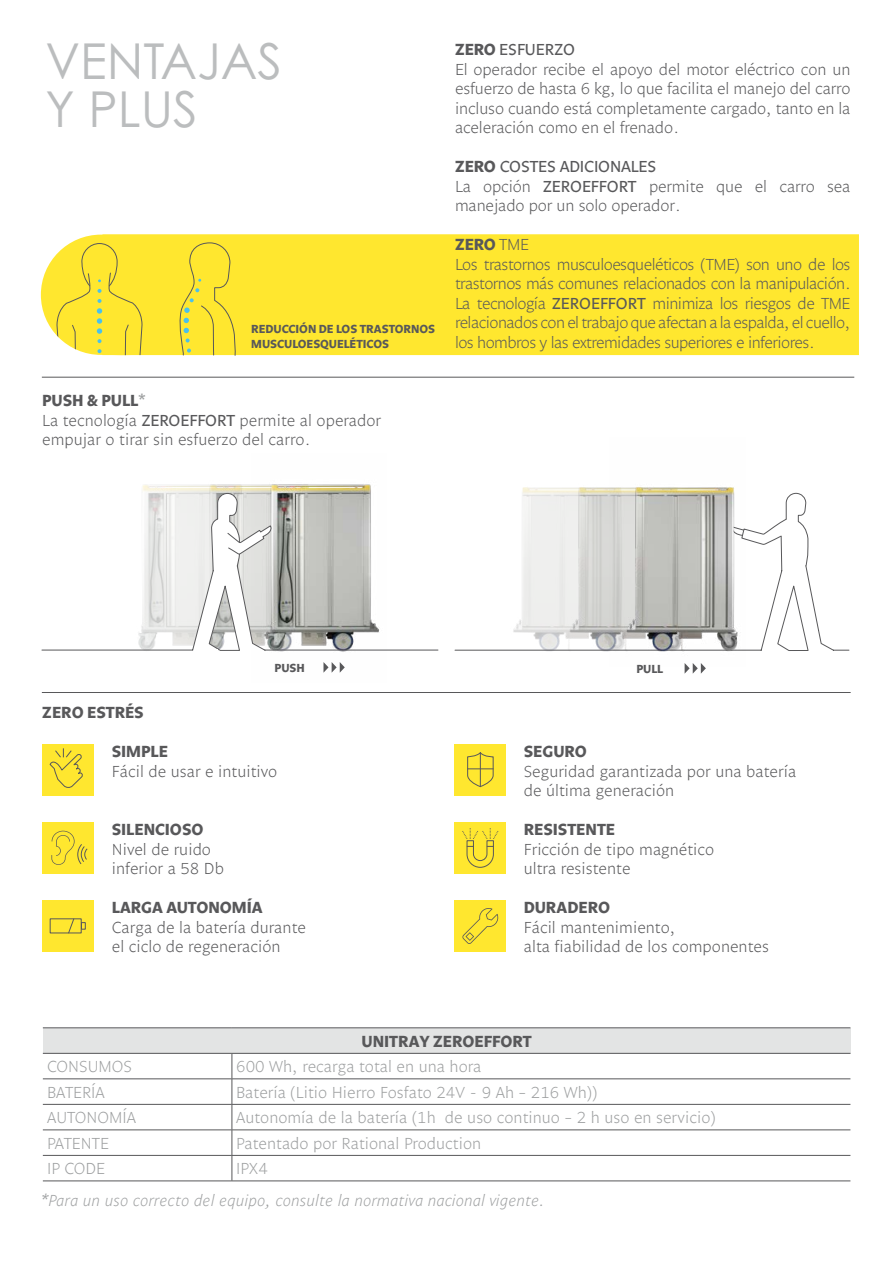
<style>
.page{position:relative;width:893px;height:1263px;background:#fff}
.page>*{position:absolute;margin:0;border:0;box-sizing:border-box;transform-origin:0 0}
.t1{font:49.5px/48px "Century Gothic Std";color:#bbbdbe}
.t2{font:300 16.5px/19.5px "Legato TF";letter-spacing:-.01em;color:#58585a}
.t3{font:300 16.5px/19.5px "Legato TF";letter-spacing:-.035em;color:#58585a}
.t4{font:300 16.5px "Legato TF";color:#9c9e9f}
.t5{font:700 16.5px "Legato TF";color:#58585a}
.t6{font:italic 300 16.5px "Legato TF";color:#9c9e9f}
.t7{font:700 12px/14.4px "Legato TF";color:#58585a}
.s1{font-weight:700}
.s2{font-weight:400;color:#9c9e9f}
.s3{font-family:"Legato LF";font-weight:400}
.s4{font-weight:400}
</style>
<div class="page">
<div style="left:41px;top:234px;width:818px;height:121px;background:#ffe72f"></div>
<svg style="left:56px;top:234px;width:87px;height:121px;background:#f7e33e"></svg>
<div style="left:455px;top:900px;width:51px;height:51px;background:#ffe72f"></div>
<div style="left:455px;top:744px;width:51px;height:51px;background:#ffe72f"></div>
<svg style="left:467px;top:752px;width:27px;height:35px"></svg>
<div style="left:42px;top:822px;width:51px;height:51px;background:#ffe72f"></div>
<div style="left:42px;top:900px;width:51px;height:51px;background:#ffe72f"></div>
<div style="left:50px;top:918px;width:31px;height:15px;border:1px solid #58585a"></div>
<svg style="left:81px;top:922px;width:5px;height:7px"></svg>
<svg style="left:68px;top:918px;width:7px;height:16px"></svg>
<div style="left:42px;top:744px;width:51px;height:51px;background:#ffe72f"></div>
<svg style="left:49px;top:749px;width:34px;height:39px"></svg>
<img style="left:522px;top:487px;width:31px;height:49px">
<img style="left:553px;top:487px;width:57px;height:165px">
<svg style="left:454px;top:536px;width:395px;height:115px"></svg>
<svg style="left:745px;top:493px;width:63px;height:73px"></svg>
<hr style="left:42px;top:377px;width:812px;height:1px;background:#58585a">
<hr style="left:42px;top:692px;width:808px;height:1px;background:#58585a">
<div style="left:454px;top:822px;width:52px;height:51px;background:#ffe72f"></div>
<svg style="left:462px;top:828px;width:37px;height:40px"></svg>
<img style="left:142px;top:484px;width:109px;height:9px">
<img style="left:251px;top:484px;width:120px;height:9px">
<svg style="left:41px;top:493px;width:398px;height:159px"></svg>
<svg style="left:227px;top:525px;width:46px;height:29px"></svg>
<svg style="left:177px;top:242px;width:59px;height:114px;background:#f3df36"></svg>
<svg style="left:51px;top:831px;width:37px;height:34px"></svg>
<div style="left:201px;top:649px;width:17px;height:5px;background:#fff"></div>
<svg style="left:462px;top:908px;width:36px;height:36px"></svg>
<img style="left:610px;top:487px;width:135px;height:180px">
<div style="left:43px;top:1028px;width:807px;height:25px;background:#e3e4e4"></div>
<hr style="left:43px;top:1027px;width:189px;height:1px;background:#58585a">
<hr style="left:232px;top:1027px;width:618px;height:1px;background:#58585a">
<hr style="left:43px;top:1053px;width:189px;height:1px;background:#58585a">
<hr style="left:232px;top:1053px;width:618px;height:1px;background:#58585a">
<hr style="left:43px;top:1078px;width:189px;height:1px;background:#58585a">
<hr style="left:232px;top:1078px;width:618px;height:1px;background:#58585a">
<hr style="left:43px;top:1104px;width:189px;height:1px;background:#58585a">
<hr style="left:232px;top:1104px;width:618px;height:1px;background:#58585a">
<hr style="left:43px;top:1129px;width:189px;height:1px;background:#58585a">
<hr style="left:232px;top:1129px;width:618px;height:1px;background:#58585a">
<hr style="left:43px;top:1155px;width:189px;height:1px;background:#58585a">
<hr style="left:232px;top:1155px;width:618px;height:1px;background:#58585a">
<svg style="left:232px;top:1053px;width:1px;height:128px"></svg>
<hr style="left:43px;top:1181px;width:189px;height:1px;background:#58585a">
<hr style="left:232px;top:1181px;width:618px;height:1px;background:#58585a">
<svg style="left:685px;top:663px;width:21px;height:11px"></svg>
<svg style="left:323px;top:662px;width:22px;height:11px"></svg>
<h1 class="t1" style="left:45px;top:36px;width:238px">VENTAJAS<br>Y PLUS</h1>
<p class="t7" style="left:251px;top:323px;width:185px">REDUCCIÓN DE LOS TRASTORNOS<br>MUSCULOESQUELÉTICOS</p>
<p class="t2" style="left:42px;top:392px;width:341px"><span class="s1">PUSH &amp; PULL</span><span class="s2">*<br></span>La tecnología <span class="s3">ZEROEFFORT</span> permite al operador empujar o tirar sin esfuerzo del carro.</p>
<p class="t2" style="left:455px;top:41px;width:397px"><span class="s1">ZERO</span> <span class="s4">ESFUERZO<br></span>El operador recibe el apoyo del motor eléctrico con un esfuerzo de hasta 6 kg, lo que facilita el manejo del carro incluso cuando está completamente cargado, tanto en la aceleración como en el frenado.</p>
<p class="t2" style="left:455px;top:158px;width:397px"><span class="s1">ZERO</span> <span class="s4">COSTES ADICIONALES<br></span>La opción <span class="s3">ZEROEFFORT</span> permite que el carro sea manejado por un solo operador.</p>
<p class="t3" style="left:455px;top:236px;width:397px"><span class="s1">ZERO</span> TME<br>Los trastornos musculoesqueléticos (TME) son uno de los trastornos más comunes relacionados con la manipulación.<br>La tecnología <span class="s3">ZEROEFFORT</span> minimiza los riesgos de TME relacionados con el trabajo que afectan a la espalda, el cuello, los hombros y las extremidades superiores e inferiores.</p>
<p class="t5" style="left:42px;top:703px;width:103px">ZERO ESTRÉS</p>
<p class="t7" style="left:275px;top:661px;width:32px">PUSH</p>
<p class="t5" style="left:112px;top:742px;width:58px">SIMPLE</p>
<p class="t2" style="left:112px;top:762px;width:167px">Fácil de usar e intuitivo</p>
<p class="t5" style="left:112px;top:820px;width:93px">SILENCIOSO</p>
<p class="t2" style="left:112px;top:840px;width:114px">Nivel de ruido inferior a 58 Db</p>
<p class="t5" style="left:112px;top:898px;width:152px">LARGA AUTONOMÍA</p>
<p class="t2" style="left:112px;top:918px;width:196px">Carga de la batería durante el ciclo de regeneración</p>
<p class="t7" style="left:636px;top:662px;width:28px">PULL</p>
<p class="t5" style="left:524px;top:742px;width:65px">SEGURO</p>
<p class="t2" style="left:524px;top:762px;width:274px">Seguridad garantizada por una batería de última generación</p>
<p class="t5" style="left:524px;top:820px;width:93px">RESISTENTE</p>
<p class="t2" style="left:524px;top:840px;width:192px">Fricción de tipo magnético ultra resistente</p>
<p class="t5" style="left:524px;top:898px;width:88px">DURADERO</p>
<p class="t2" style="left:524px;top:918px;width:247px">Fácil mantenimiento,<br>alta fiabilidad de los componentes</p>
<p class="t5" style="left:362px;top:1031px;width:172px">UNITRAY ZEROEFFORT</p>
<p class="t4" style="left:47px;top:1057px;width:86px">CONSUMOS</p>
<p class="t4" style="left:236px;top:1057px;width:247px">600 Wh, recarga total en una hora</p>
<p class="t4" style="left:47px;top:1083px;width:59px">BATERÍA</p>
<p class="t4" style="left:236px;top:1083px;width:363px">Batería (Litio Hierro Fosfato 24V - 9 Ah – 216 Wh))</p>
<p class="t4" style="left:47px;top:1108px;width:90px">AUTONOMÍA</p>
<p class="t4" style="left:236px;top:1108px;width:481px">Autonomía de la batería (1h de uso continuo – 2 h uso en servicio)</p>
<p class="t4" style="left:47px;top:1134px;width:63px">PATENTE</p>
<p class="t4" style="left:236px;top:1134px;width:247px">Patentado por Rational Production</p>
<p class="t4" style="left:47px;top:1159px;width:59px">IP CODE</p>
<p class="t4" style="left:236px;top:1159px;width:33px">IPX4</p>
<p class="t6" style="left:40px;top:1191px;width:506px">*Para un uso correcto del equipo, consulte la normativa nacional vigente.</p>
</div>
